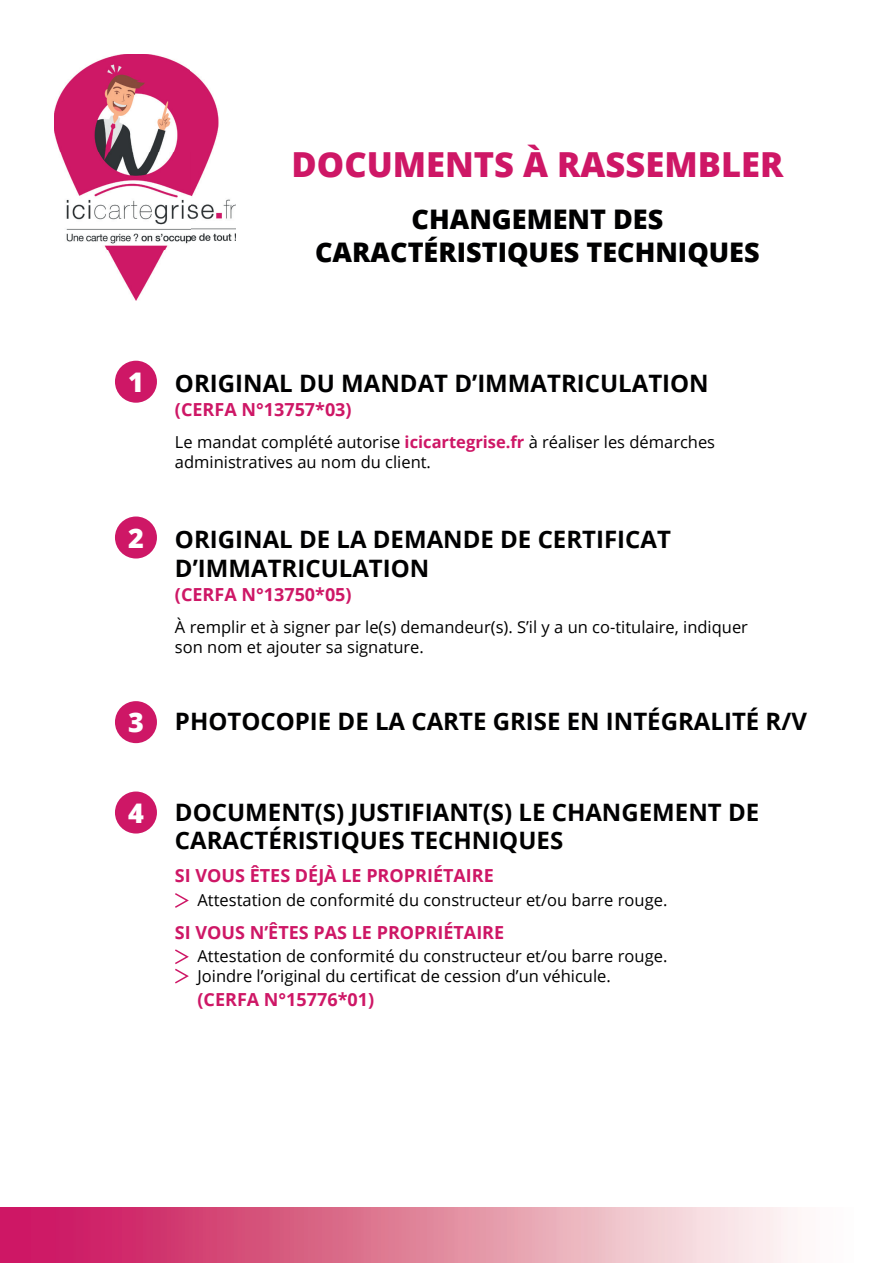
<style>
.page{position:relative;width:893px;height:1263px;background:#fff}
.page>*{position:absolute;margin:0;border:0;box-sizing:border-box;transform-origin:0 0}
.t1{font:800 34.5px "Open Sans";color:#ce1766}
.t2{font:800 27px/32.4px "Open Sans";color:#000001;text-align:center}
.t3{font:800 27px "Open Sans";color:#fff}
.t4{font:700 24px/28.8px "Open Sans";color:#000001}
.t5{font:700 18px "Open Sans";color:#ce1766}
.t6{font:16.5px/19.8px "Open Sans";color:#000001}
.s1{font-weight:800;font-size:27px;color:#fff}
.s2{font-weight:700;color:#ce1766}
</style>
<div class="page">
<img style="left:0;top:1208px;width:788px;height:55px">
<img style="left:54px;top:54px;width:182px;height:246px">
<div style="left:115px;top:361px;width:42px;height:42px;background:#ce1766;border-radius:50%"></div>
<div style="left:115px;top:516px;width:42px;height:42px;background:#ce1766;border-radius:50%"></div>
<div style="left:115px;top:701px;width:42px;height:42px;background:#ce1766;border-radius:50%"></div>
<div style="left:115px;top:791px;width:42px;height:42px;background:#ce1766;border-radius:50%"></div>
<svg style="left:175px;top:893px;width:14px;height:15px"></svg>
<svg style="left:175px;top:949px;width:14px;height:35px"></svg>
<h1 class="t1" style="left:291px;top:138px;width:493px">DOCUMENTS À RASSEMBLER</h1>
<h2 class="t2" style="left:315px;top:202px;width:446px">CHANGEMENT DES<br>CARACTÉRISTIQUES TECHNIQUES</h2>
<h3 class="t4" style="left:128px;top:368px;width:582px"><span class="s1">1</span> ORIGINAL DU MANDAT D’IMMATRICULATION</h3>
<p class="t5" style="left:175px;top:397px;width:178px">(CERFA N°13757*03)</p>
<p class="t6" style="left:175px;top:432px;width:542px">Le mandat complété autorise <span class="s2">icicartegrise.fr</span> à réaliser les démarches administratives au nom du client.</p>
<h2 class="t3" style="left:128px;top:517px;width:17px">2</h2>
<h3 class="t4" style="left:175px;top:524px;width:497px">ORIGINAL DE LA DEMANDE DE CERTIFICAT<br>D’IMMATRICULATION</h3>
<p class="t5" style="left:175px;top:582px;width:178px">(CERFA N°13750*05)</p>
<p class="t6" style="left:175px;top:617px;width:575px">À remplir et à signer par le(s) demandeur(s). S’il y a un co-titulaire, indiquer son nom et ajouter sa signature.</p>
<h2 class="t3" style="left:128px;top:702px;width:17px">3</h2>
<h3 class="t4" style="left:175px;top:706px;width:633px">PHOTOCOPIE DE LA CARTE GRISE EN INTÉGRALITÉ R/V</h3>
<h2 class="t3" style="left:128px;top:792px;width:17px">4</h2>
<h3 class="t4" style="left:175px;top:797px;width:586px">DOCUMENT(S) JUSTIFIANT(S) LE CHANGEMENT DE<br>CARACTÉRISTIQUES TECHNIQUES</h3>
<p class="t5" style="left:175px;top:863px;width:320px">SI VOUS ÊTES DÉJÀ LE PROPRIÉTAIRE</p>
<p class="t5" style="left:175px;top:919px;width:331px">SI VOUS N’ÊTES PAS LE PROPRIÉTAIRE</p>
<p class="t6" style="left:197px;top:889px;width:471px">Attestation de conformité du constructeur et/ou barre rouge.</p>
<p class="t6" style="left:197px;top:946px;width:471px">Attestation de conformité du constructeur et/ou barre rouge.<br>Joindre l’original du certificat de cession d’un véhicule.</p>
<p class="t5" style="left:197px;top:987px;width:178px">(CERFA N°15776*01)</p>
</div>
